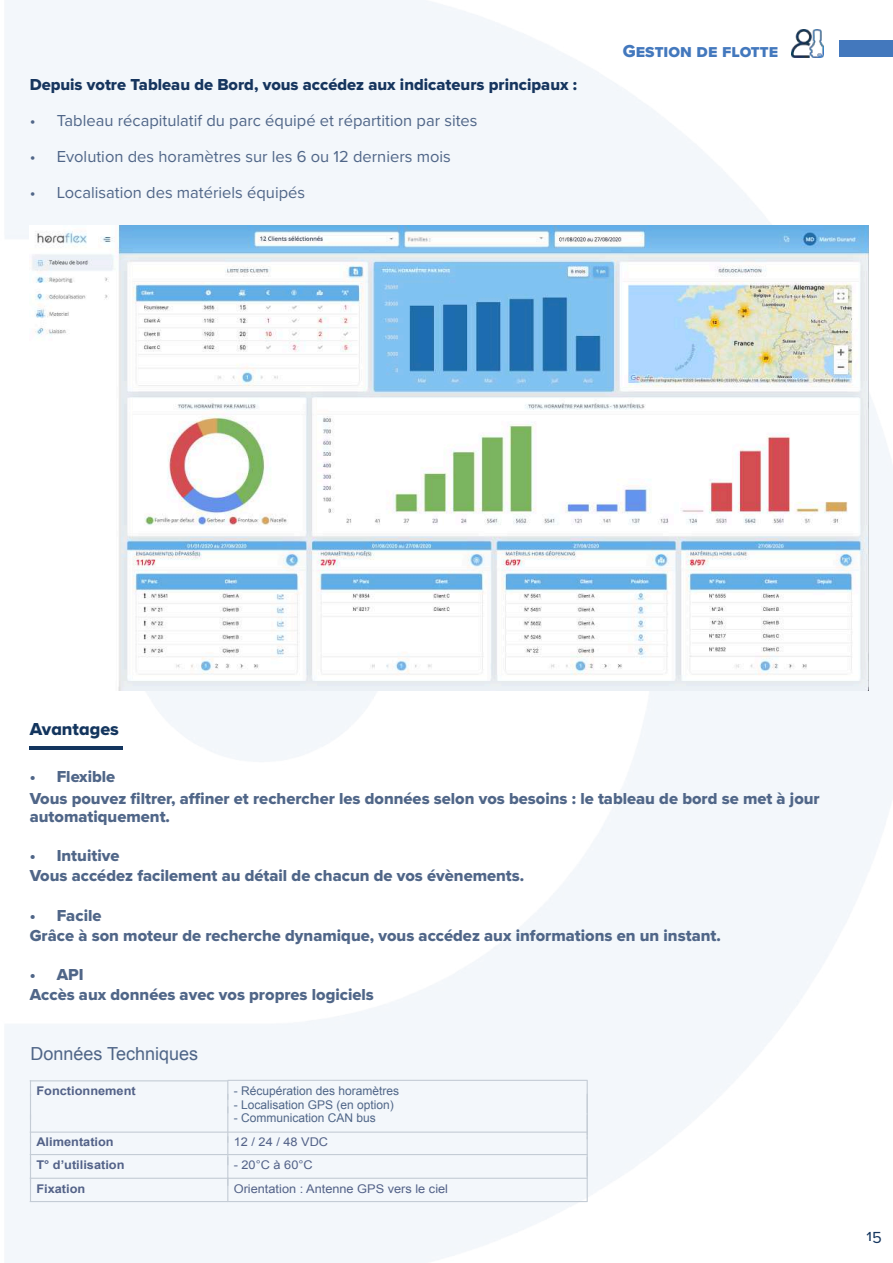
<style>
.page{position:relative;width:893px;height:1263px;background:#fff}
.page>*{position:absolute;margin:0;border:0;box-sizing:border-box;transform-origin:0 0}
.t1{font:18px "Arial";color:#4f6587}
.t2{font:18px "Proxima Nova S Extrabld";color:#4378bd}
.t3{font:18px "Proxima Nova A Extrabld";color:#13355e}
.t4{font:16.5px/19.8px "Proxima Nova Extrabld";color:#506688}
.t5{font:16.5px "Proxima Nova";color:#506688}
.t6{font:16.5px "Proxima Nova Extrabld";color:#16355e}
.t7{font:16.5px "Proxima Nova S";color:#13355e}
.t8{font:12px "Arial";color:#506688}
.t9{font:12px "Arial";color:#536288;scale:1.06 1}
.t10{font:700 12px "Arial";color:#536288;scale:1.06 1}
.s1{color:#516688}
</style>
<div class="page">
<img style="left:5px;top:0;width:888px;height:1263px">
<hr style="left:30px;top:1080px;width:198px;height:1px;background:#c4ccd5">
<hr style="left:228px;top:1080px;width:359px;height:1px;background:#c4ccd5">
<hr style="left:587px;top:1080px;width:1px;height:59px;background:#c4ccd5">
<svg style="left:227px;top:1081px;width:1px;height:25px"></svg>
<hr style="left:30px;top:1131px;width:198px;height:2px;background:#c4ccd5">
<hr style="left:228px;top:1131px;width:359px;height:2px;background:#c4ccd5">
<hr style="left:227px;top:1106px;width:1px;height:37px;background:#c4ccd5">
<hr style="left:30px;top:1154px;width:198px;height:1px;background:#c4ccd5">
<hr style="left:228px;top:1154px;width:359px;height:1px;background:#c4ccd5">
<hr style="left:587px;top:1136px;width:1px;height:65px;background:#c4ccd5">
<svg style="left:30px;top:1081px;width:1px;height:120px"></svg>
<svg style="left:227px;top:1143px;width:1px;height:58px"></svg>
<hr style="left:30px;top:1178px;width:557px;height:1px;background:#c4ccd5">
<hr style="left:30px;top:1201px;width:198px;height:1px;background:#c4ccd5">
<hr style="left:227px;top:1201px;width:360px;height:1px;background:#c4ccd5">
<img style="left:30px;top:225px;width:839px;height:465px">
<hr style="left:30px;top:746px;width:93px;height:4px;background:#13355e">
<div style="left:839px;top:40px;width:54px;height:17px;background:#4378bd"></div>
<img style="left:792px;top:29px;width:32px;height:28px">
<p class="t6" style="left:30px;top:77px;width:549px">Depuis votre Tableau de Bord, vous accédez aux indicateurs principaux :</p>
<p class="t5" style="left:30px;top:113px;width:449px">• Tableau récapitulatif du parc équipé et répartition par sites</p>
<p class="t5" style="left:30px;top:149px;width:423px">• Evolution <span class="s1">des</span> horamètres sur les 6 ou 12 derniers mois</p>
<p class="t5" style="left:30px;top:185px;width:277px">• Localisation des matériels équipés</p>
<p class="t2" style="left:623px;top:43px;width:157px">Gestion de flotte</p>
<p class="t3" style="left:30px;top:721px;width:91px">Avantages</p>
<p class="t4" style="left:30px;top:767px;width:792px;line-height:21.3px">• Flexible<br>Vous pouvez filtrer, affiner et rechercher les données selon vos besoins : le tableau de bord se met à jour</p>
<p class="t4" style="left:30px;top:807px;width:142px">automatiquement.</p>
<p class="t4" style="left:30px;top:847px;width:496px">• Intuitive<br>Vous accédez facilement au détail de chacun de vos évènements.</p>
<p class="t4" style="left:30px;top:906px;width:693px">• Facile<br>Grâce à son moteur de recherche dynamique, vous accédez aux informations en un instant.</p>
<p class="t4" style="left:30px;top:965px;width:346px">• API<br>Accès aux données avec vos propres logiciels</p>
<p class="t1" style="left:30px;top:1046px;width:169px">Données Techniques</p>
<p class="t10" style="left:36px;top:1086px;width:95px">Fonctionnement</p>
<p class="t8" style="left:234px;top:1086px;width:167px">- Récupération des horamètres</p>
<p class="t8" style="left:234px;top:1100px;width:162px">- Localisation GPS (en option)</p>
<p class="t8" style="left:234px;top:1114px;width:144px">- Communication CAN bus</p>
<p class="t10" style="left:36px;top:1137px;width:74px">Alimentation</p>
<p class="t9" style="left:234px;top:1138px;width:91px">12 / 24 / 48 VDC</p>
<p class="t10" style="left:36px;top:1160px;width:85px">T° d’utilisation</p>
<p class="t9" style="left:234px;top:1160px;width:76px">- 20°C à 60°C</p>
<p class="t10" style="left:36px;top:1184px;width:48px">Fixation</p>
<p class="t9" style="left:234px;top:1184px;width:204px">Orientation : Antenne GPS vers le ciel</p>
<p class="t7" style="left:866px;top:1228px;width:17px">15</p>
</div>
